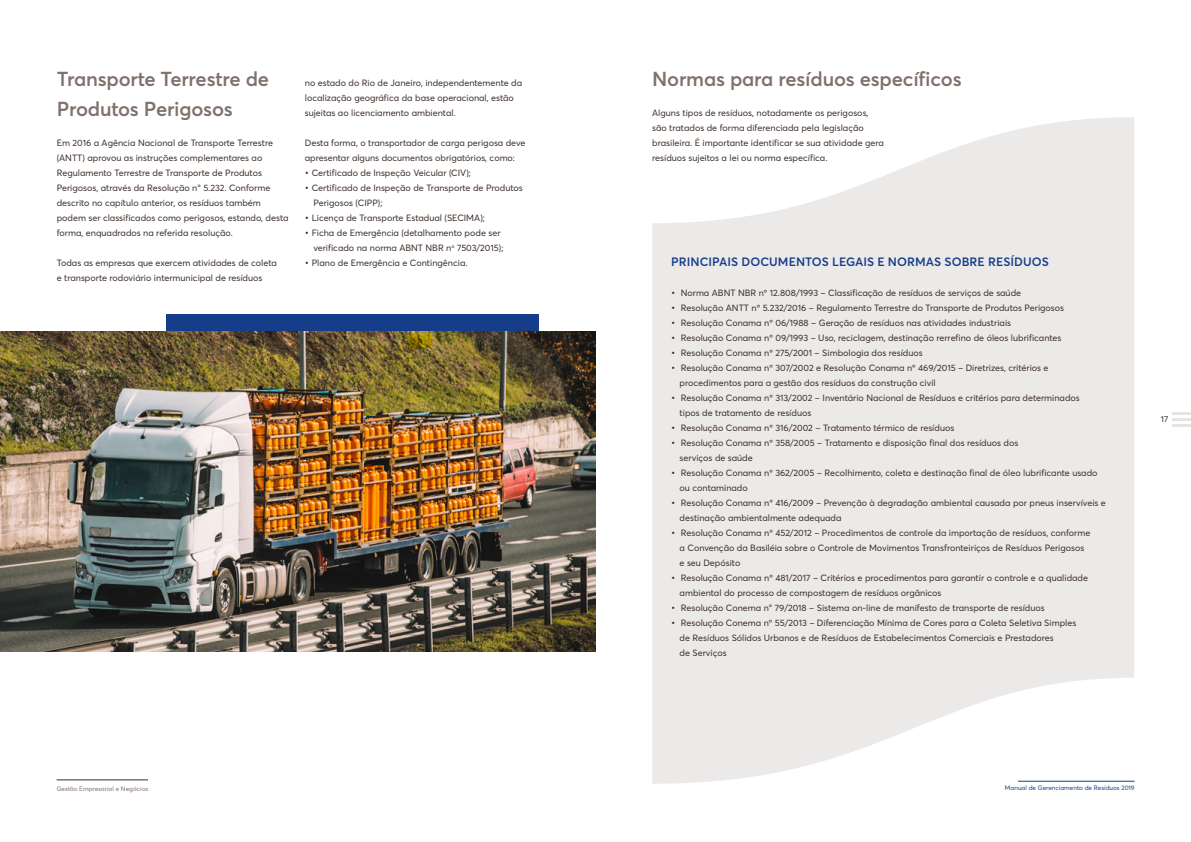
<style>
.page{position:relative;width:1191px;height:842px;background:#fff}
.page>*{position:absolute;margin:0;border:0;box-sizing:border-box;transform-origin:0 0}
.t1{font:600 20px/30px "Averta";letter-spacing:-.01em;color:#7f716c}
.t2{font:600 12px "Averta";letter-spacing:.005em;color:#153d8a}
.t3{font:9px/15px "Averta";color:#3a2c26}
.t4{font:8.5px "Averta";color:#3a2c26}
.t5{font:6.4px "Averta";color:#153d8a}
.t6{font:6.4px "Averta";color:#7f716c}
.s1{font-weight:600;font-size:10px}
</style>
<div class="page">
<svg style="left:1172px;top:413px;width:19px;height:2px"></svg>
<hr style="left:1172px;top:418px;width:19px;height:3px;background:#e8e4e3">
<svg style="left:1172px;top:424px;width:19px;height:2px"></svg>
<hr style="left:57px;top:780px;width:91px;height:1px;background:#3a2c26">
<svg style="left:652px;top:117px;width:482px;height:667px;fill:#ece9e9"></svg>
<div style="left:167px;top:314px;width:372px;height:18px;background:#153d8a"></div>
<img style="left:0;top:331px;width:595px;height:320px">
<h1 class="t1" style="left:652px;top:63px;width:311px">Normas para resíduos específicos</h1>
<p class="t3" style="left:652px;top:105px;width:233px">Alguns tipos de resíduos, notadamente os perigosos, são tratados de forma diferenciada pela legislação brasileira. É importante identificar se sua atividade gera resíduos sujeitos a lei ou norma específica.</p>
<h1 class="t1" style="left:57px;top:63px;width:214px">Transporte Terrestre de<br>Produtos Perigosos</h1>
<p class="t3" style="left:57px;top:135px;width:233px">Em 2016 a Agência Nacional de Transporte Terrestre (ANTT) aprovou as instruções complementares ao Regulamento Terrestre de Transporte de Produtos Perigosos, através da Resolução n° 5.232. Conforme descrito no capítulo anterior, os resíduos também podem ser classificados como perigosos, estando, desta forma, enquadrados na referida resolução.</p>
<p class="t3" style="left:57px;top:255px;width:222px">Todas as empresas que exercem atividades de coleta e transporte rodoviário intermunicipal de resíduos</p>
<h2 class="t2" style="left:671px;top:253px;width:379px">PRINCIPAIS DOCUMENTOS LEGAIS E NORMAS SOBRE RESÍDUOS</h2>
<p class="t3" style="left:671px;top:285px;width:351px"><span class="s1">•</span> Norma ABNT NBR nº 12.808/1993 – Classificação de resíduos de serviços de saúde</p>
<p class="t3" style="left:671px;top:300px;width:394px"><span class="s1">•</span> Resolução ANTT nº 5.232/2016 – Regulamento Terrestre do Transporte de Produtos Perigosos</p>
<p class="t3" style="left:671px;top:315px;width:341px"><span class="s1">•</span> Resolução Conama nº 06/1988 – Geração de resíduos nas atividades industriais</p>
<p class="t3" style="left:671px;top:330px;width:392px"><span class="s1">•</span> Resolução Conama nº 09/1993 – Uso, reciclagem, destinação rerrefino de óleos lubrificantes</p>
<p class="t3" style="left:671px;top:345px;width:253px"><span class="s1">•</span> Resolução Conama nº 275/2001 – Simbologia dos resíduos</p>
<p class="t3" style="left:679px;top:360px;width:370px;text-indent:-9px"><span class="s1">•</span> Resolução Conama nº 307/2002 e Resolução Conama nº 469/2015 – Diretrizes, critérios e procedimentos para a gestão dos resíduos da construção civil</p>
<p class="t3" style="left:679px;top:390px;width:402px;text-indent:-9px"><span class="s1">•</span> Resolução Conama nº 313/2002 – Inventário Nacional de Resíduos e critérios para determinados tipos de tratamento de resíduos</p>
<p class="t3" style="left:671px;top:420px;width:285px"><span class="s1">•</span> Resolução Conama nº 316/2002 – Tratamento térmico de resíduos</p>
<p class="t3" style="left:679px;top:435px;width:340px;text-indent:-9px"><span class="s1">•</span> Resolução Conama nº 358/2005 – Tratamento e disposição final dos resíduos dos serviços de saúde</p>
<p class="t3" style="left:679px;top:465px;width:419px;text-indent:-9px"><span class="s1">•</span> Resolução Conama nº 362/2005 – Recolhimento, coleta e destinação final de óleo lubrificante usado ou contaminado</p>
<p class="t3" style="left:679px;top:495px;width:428px;text-indent:-9px"><span class="s1">•</span> Resolução Conama nº 416/2009 – Prevenção à degradação ambiental causada por pneus inservíveis e destinação ambientalmente adequada</p>
<p class="t3" style="left:679px;top:525px;width:412px;text-indent:-9px"><span class="s1">•</span> Resolução Conama nº 452/2012 – Procedimentos de controle da importação de resíduos, conforme a Convenção da Basiléia sobre o Controle de Movimentos Transfronteiriços de Resíduos Perigosos e seu Depósito</p>
<p class="t3" style="left:679px;top:570px;width:410px;text-indent:-9px"><span class="s1">•</span> Resolução Conama nº 481/2017 – Critérios e procedimentos para garantir o controle e a qualidade ambiental do processo de compostagem de resíduos orgânicos</p>
<p class="t3" style="left:671px;top:600px;width:375px"><span class="s1">•</span> Resolução Conema n° 79/2018 – Sistema on-line de manifesto de transporte de resíduos</p>
<p class="t3" style="left:679px;top:615px;width:398px;text-indent:-9px"><span class="s1">•</span> Resolução Conema nº 55/2013 – Diferenciação Mínima de Cores para a Coleta Seletiva Simples de Resíduos Sólidos Urbanos e de Resíduos de Estabelecimentos Comerciais e Prestadores<br>de Serviços</p>
<p class="t3" style="left:305px;top:75px;width:219px">no estado do Rio de Janeiro, independentemente da localização geográfica da base operacional, estão sujeitas ao licenciamento ambiental.</p>
<p class="t3" style="left:305px;top:135px;width:222px">Desta forma, o transportador de carga perigosa deve apresentar alguns documentos obrigatórios, como:</p>
<p class="t3" style="left:305px;top:165px;width:167px"><span class="s1">•</span> Certificado de Inspeção Veicular (CIV);</p>
<p class="t3" style="left:313px;top:180px;width:211px;text-indent:-9px"><span class="s1">•</span> Certificado de Inspeção de Transporte de Produtos<br>Perigosos (CIPP);</p>
<p class="t3" style="left:305px;top:210px;width:181px"><span class="s1">•</span> Licença de Transporte Estadual (SECIMA);</p>
<p class="t3" style="left:313px;top:225px;width:191px;text-indent:-9px"><span class="s1">•</span> Ficha de Emergência (detalhamento pode ser verificado na norma ABNT NBR n<sup>o</sup> 7503/2015);</p>
<p class="t3" style="left:305px;top:255px;width:164px"><span class="s1">•</span> Plano de Emergência e Contingência.</p>
<p class="t4" style="left:1160px;top:413px;width:9px">17</p>
<p class="t6" style="left:57px;top:784px;width:93px">Gestão Empresarial e Negócios</p>
<p class="t5" style="left:1005px;top:784px;width:131px">Manual de Gerenciamento de Resíduos 2019</p>
</div>
